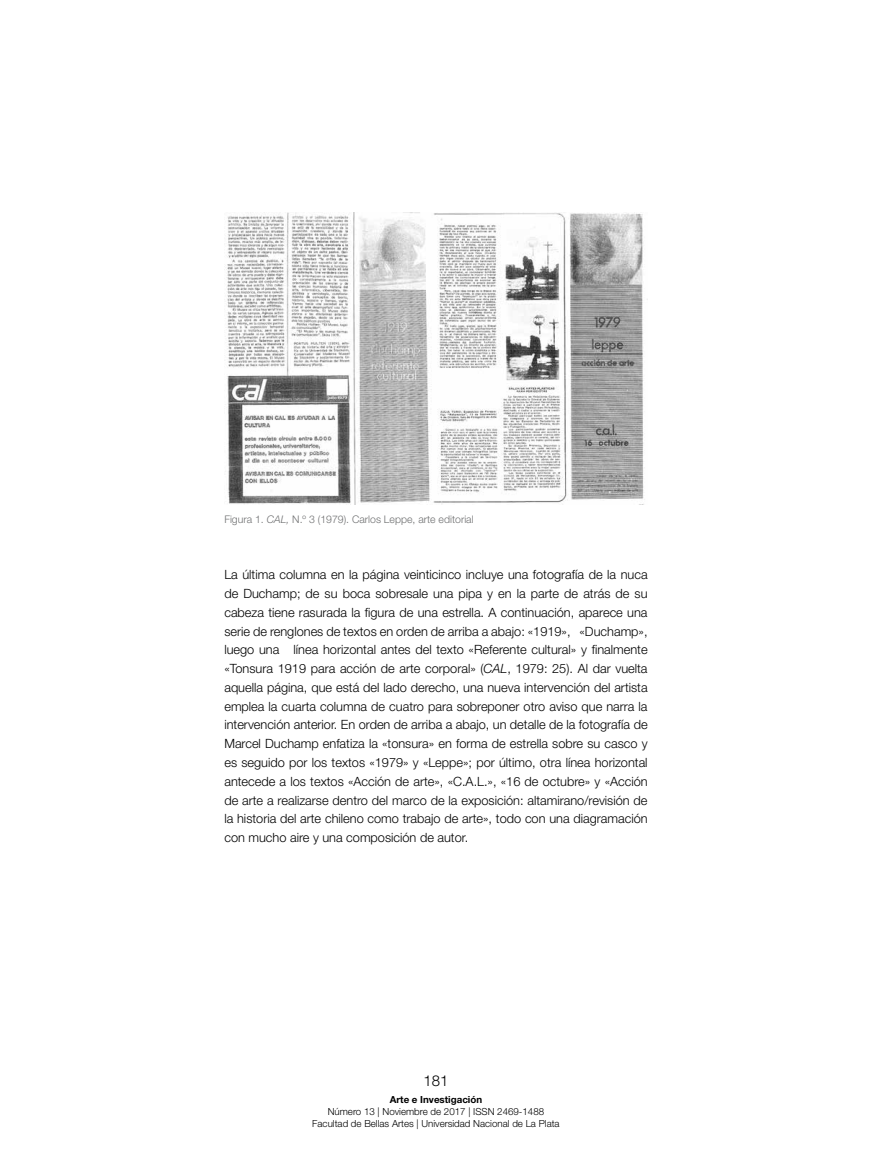
<style>
.page{position:relative;width:872px;height:1170px;background:#fff}
.page>*{position:absolute;margin:0;border:0;box-sizing:border-box;transform-origin:0 0}
.t1{font:300 15px "Helvetica Neue LT Std";color:#000}
.t2{font:300 12.75px/18.8px "Helvetica Neue LT Std";color:#000;text-align:justify}
.t3{font:300 10.5px "Helvetica Neue LT Std";color:#707172}
.t4{font:300 9.75px/11.7px "Helvetica Neue LT Std";color:#000;text-align:center}
.t5{font:700 9.75px "Helvetica Neue LT Std";color:#000}
.s1{font-style:italic}
</style>
<div class="page">
<img style="left:224px;top:213px;width:420px;height:291px">
<p class="t3" style="left:224px;top:513px;width:251px">Figura 1. <span class="s1">CAL,</span> N.º 3 (1979). Carlos Leppe, arte editorial</p>
<p class="t2" style="left:224px;top:565px;width:425px">La última columna en la página veinticinco incluye una fotografía de la nuca de Duchamp; de su boca sobresale una pipa y en la parte de atrás de su cabeza tiene rasurada la figura de una estrella. A continuación, aparece una serie de renglones de textos en orden de arriba a abajo: «1919», «Duchamp», luego una línea horizontal antes del texto «Referente cultural» y finalmente «Tonsura 1919 para acción de arte corporal» (<span class="s1">CAL</span>, 1979: 25). Al dar vuelta aquella página, que está del lado derecho, una nueva intervención del artista emplea la cuarta columna de cuatro para sobreponer otro aviso que narra la intervención anterior. En orden de arriba a abajo, un detalle de la fotografía de Marcel Duchamp enfatiza la «tonsura» en forma de estrella sobre su casco y es seguido por los textos «1979» y «Leppe»; por último, otra línea horizontal antecede a los textos «Acción de arte», «C.A.L.», «16 de octubre» y «Acción de arte a realizarse dentro del marco de la exposición: altamirano/revisión de la historia del arte chileno como trabajo de arte», todo con una diagramación con mucho aire y una composición de autor.</p>
<p class="t1" style="left:423px;top:1071px;width:27px">181</p>
<p class="t5" style="left:390px;top:1093px;width:94px">Arte e Investigación</p>
<p class="t4" style="left:312px;top:1105px;width:249px">Número 13 | Noviembre de 2017 | ISSN 2469-1488<br>Facultad de Bellas Artes | Universidad Nacional de La Plata</p>
</div>
